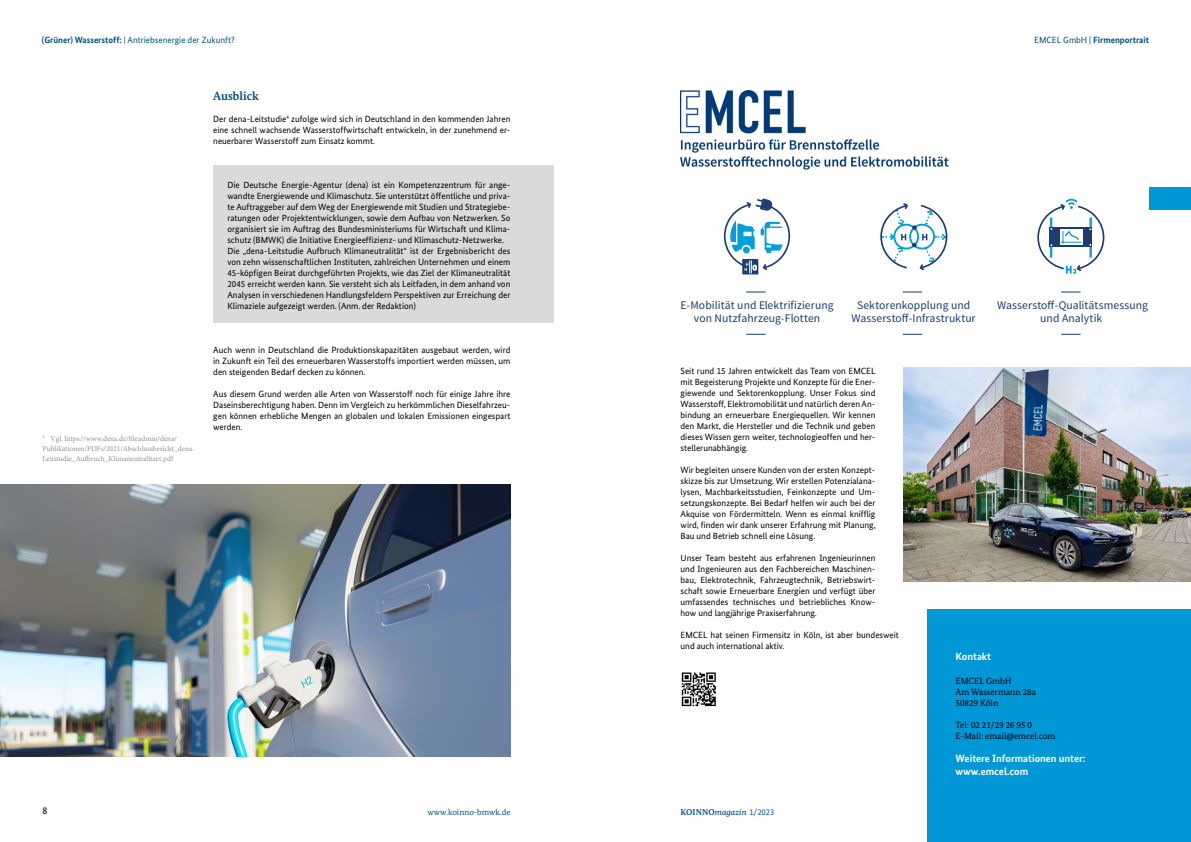
<style>
.page{position:relative;width:1191px;height:842px;background:#fff}
.page>*{position:absolute;margin:0;border:0;box-sizing:border-box;transform-origin:0 0}
.t1{font:700 12px "Bundes Serif";color:#005086}
.t2{font:11.6px/12.4px "Source Sans Pro";letter-spacing:.005em;color:#1b3d71;text-align:center}
.t3{font:700 10.5px/12.6px "Bundes Sans";color:#fff}
.t4{font:10px "Bundes Sans";color:#000}
.t5{font:9px/11px "Bundes Sans";color:#000;text-align:justify}
.t6{font:9px/11px "Bundes Serif";color:#000}
.t7{font:9px "Bundes Sans";color:#005086}
.t8{font:700 9px "Bundes Sans";color:#005086}
.t9{font:italic 500 8.5px "Bundes Serif";color:#005086}
.t10{font:8.5px "Bundes Serif";color:#005086}
.t11{font:7.5px/10px "Minion Pro";color:#919195}
.s1{font-weight:700}
.s2{font-weight:400}
.s3{font-weight:700;font-style:normal}
.s4{font-family:"Bundes Sans";font-weight:400;font-style:normal}
</style>
<div class="page">
<div style="left:1149px;top:187px;width:42px;height:23px;background:#0097d7"></div>
<img style="left:903px;top:367px;width:288px;height:214px">
<div style="left:213px;top:165px;width:340px;height:158px;background:#dadada"></div>
<img style="left:680px;top:90px;width:269px;height:79px">
<svg style="left:742px;top:259px;width:16px;height:15px"></svg>
<svg style="left:724px;top:198px;width:66px;height:75px"></svg>
<svg style="left:880px;top:203px;width:67px;height:67px"></svg>
<svg style="left:1037px;top:199px;width:67px;height:75px"></svg>
<svg style="left:1061px;top:334px;width:19px;height:1px"></svg>
<svg style="left:1061px;top:292px;width:19px;height:1px"></svg>
<svg style="left:902px;top:334px;width:20px;height:1px"></svg>
<svg style="left:902px;top:292px;width:20px;height:1px"></svg>
<svg style="left:746px;top:334px;width:19px;height:1px"></svg>
<svg style="left:746px;top:292px;width:19px;height:1px"></svg>
<img style="left:681px;top:672px;width:35px;height:35px">
<img style="left:0;top:484px;width:510px;height:273px">
<div style="left:927px;top:609px;width:264px;height:233px;background:#0097d7"></div>
<p class="t7" style="left:42px;top:34px;width:194px"><span class="s1">(Grüner) Wasserstoff:</span> | Antriebsenergie der Zukunft?</p>
<p class="t11" style="left:43px;top:433px;width:154px"><sup>4</sup> Vgl. https://www.dena.de/fileadmin/dena/<br>Publikationen/PDFs/2021/Abschlussbericht_dena-<br>Leitstudie_Aufbruch_Klimaneutralitaet.pdf</p>
<h1 class="t1" style="left:213px;top:88px;width:47px">Ausblick</h1>
<p class="t5" style="left:213px;top:113px;width:299px">Der dena-Leitstudie<sup>4</sup> zufolge wird sich in Deutschland in den kommenden Jahren eine schnell wachsende Wasserstoffwirtschaft entwickeln, in der zunehmend er&shy;neuerbarer Wasserstoff zum Einsatz kommt.</p>
<p class="t5" style="left:227px;top:179px;width:284px;text-align:left">Die Deutsche Energie-Agentur (dena) ist ein Kompetenzzentrum für ange&shy;wandte Energiewende und Klimaschutz. Sie unterstützt öffentliche und priva&shy;te Auftraggeber auf dem Weg der Energiewende mit Studien und Strategiebe&shy;ratungen oder Projektentwicklungen, sowie dem Aufbau von Netzwerken. So organisiert sie im Auftrag des Bundesministeriums für Wirtschaft und Klima&shy;schutz (BMWK) die Initiative Energieeffizienz- und Klimaschutz-Netzwerke.<br>Die „dena-Leitstudie Aufbruch Klimaneutralität“ ist der Ergebnisbericht des von zehn wissenschaftlichen Instituten, zahlreichen Unternehmen und einem 45-köpfigen Beirat durchgeführten Projekts, wie das Ziel der Klimaneutralität 2045 erreicht werden kann. Sie versteht sich als Leitfaden, in dem anhand von Analysen in verschiedenen Handlungsfeldern Perspektiven zur Erreichung der Klimaziele aufgezeigt werden. (Anm. der Redaktion)</p>
<p class="t5" style="left:213px;top:344px;width:299px">Auch wenn in Deutschland die Produktionskapazitäten ausgebaut werden, wird in Zukunft ein Teil des erneuerbaren Wasserstoffs importiert werden müssen, um den steigenden Bedarf decken zu können.</p>
<p class="t5" style="left:213px;top:388px;width:299px">Aus diesem Grund werden alle Arten von Wasserstoff noch für einige Jahre ihre Daseinsberechtigung haben. Denn im Vergleich zu herkömmlichen Dieselfahrzeu&shy;gen können erhebliche Mengen an globalen und lokalen Emissionen eingespart werden.</p>
<p class="t8" style="left:1034px;top:34px;width:116px"><span class="s2">EMCEL GmbH |</span> Firmenportrait</p>
<p class="t2" style="left:680px;top:300px;width:154px">E-Mobilität und Elektrifizierung von Nutzfahrzeug-Flotten</p>
<p class="t2" style="left:851px;top:300px;width:126px">Sektorenkopplung und<br>Wasserstoff-Infrastruktur</p>
<p class="t5" style="left:680px;top:366px;width:196px">Seit rund 15 Jahren entwickelt das Team von EMCEL mit Begeisterung Projekte und Konzepte für die Ener&shy;giewende und Sektorenkopplung. Unser Fokus sind Wasserstoff, Elektromobilität und natürlich deren An&shy;bindung an erneuerbare Energiequellen. Wir kennen den Markt, die Hersteller und die Technik und geben dieses Wissen gern weiter, technologieoffen und her&shy;stellerunabhängig.</p>
<p class="t5" style="left:680px;top:465px;width:197px">Wir begleiten unsere Kunden von der ersten Konzept&shy;skizze bis zur Umsetzung. Wir erstellen Potenzialana&shy;lysen, Machbarkeitsstudien, Feinkonzepte und Um&shy;setzungskonzepte. Bei Bedarf helfen wir auch bei der Akquise von Fördermitteln. Wenn es einmal knifflig wird, finden wir dank unserer Erfahrung mit Planung, Bau und Betrieb schnell eine Lösung.</p>
<p class="t5" style="left:680px;top:553px;width:196px">Unser Team besteht aus erfahrenen Ingenieurinnen und Ingenieuren aus den Fachbereichen Maschinen&shy;bau, Elektrotechnik, Fahrzeugtechnik, Betriebswirt&shy;schaft sowie Erneuerbare Energien und verfügt über umfassendes technisches und betriebliches Know&shy;how und langjährige Praxiserfahrung.</p>
<p class="t5" style="left:680px;top:630px;width:220px">EMCEL hat seinen Firmensitz in Köln, ist aber bundesweit und auch international aktiv.</p>
<p class="t2" style="left:997px;top:300px;width:152px">Wasserstoff-Qualitätsmessung und Analytik</p>
<p class="t3" style="left:955px;top:650px;width:37px">Kontakt</p>
<p class="t6" style="left:955px;top:675px;width:82px">EMCEL GmbH<br>Am Wassermann 28a<br>50829 Köln</p>
<p class="t6" style="left:955px;top:719px;width:101px">Tel: 02 21/29 26 95 0<br>E-Mail: email@emcel.com</p>
<p class="t3" style="left:955px;top:752px;width:131px">Weitere Informationen unter: www.emcel.com</p>
<p class="t4" style="left:43px;top:805px;width:6px">8</p>
<p class="t10" style="left:427px;top:807px;width:84px">www.koinno-bmwk.de</p>
<p class="t9" style="left:680px;top:807px;width:95px"><span class="s3">KOINNO</span>magazin <span class="s4">1/2023</span></p>
</div>
